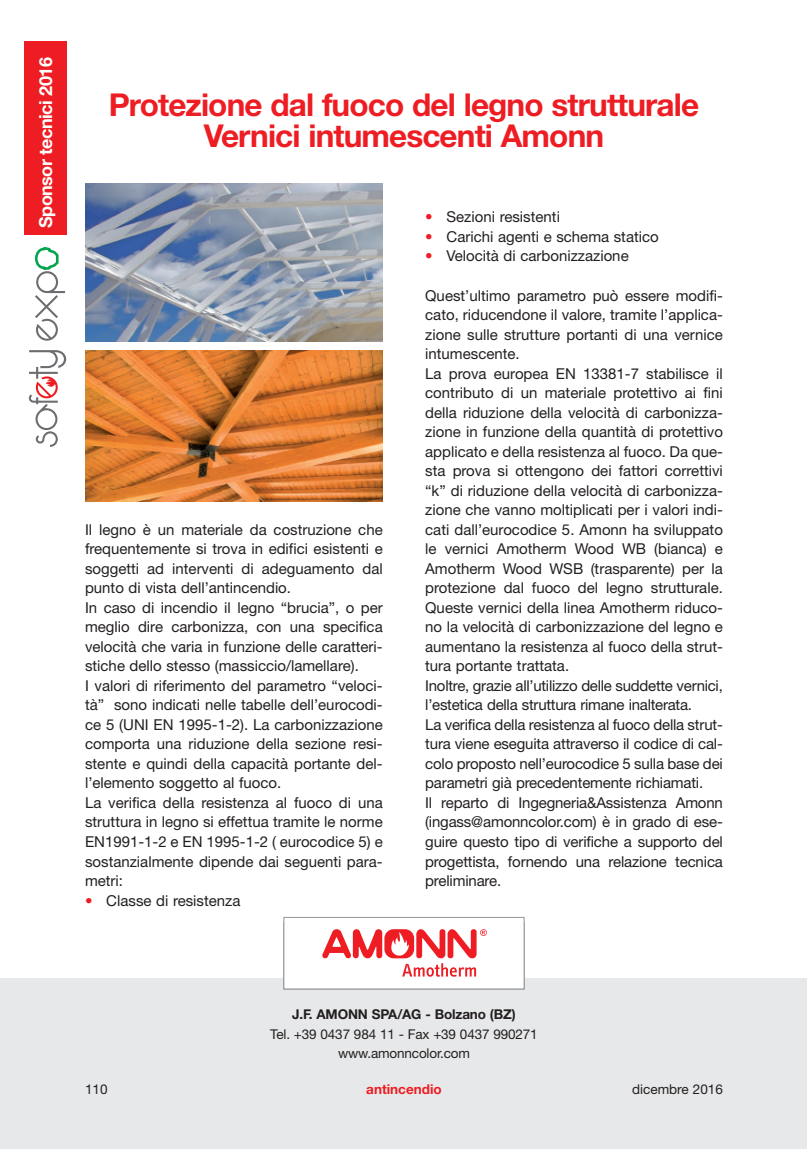
<style>
.page{position:relative;width:808px;height:1149px;background:#fff}
.page>*{position:absolute;margin:0;border:0;box-sizing:border-box;transform-origin:0 0}
.t1{font:700 31.5px/31.5px "Helvetica Neue";letter-spacing:-.03em;color:#ee1d23;text-align:center}
.t2{font:700 18px "Helvetica Neue";letter-spacing:-.03em;color:#fff}
.t3{font:15px/19.5px "Helvetica Neue";color:#231f20}
.t4{font:13.5px/19.5px "Helvetica Neue";letter-spacing:-.01em;color:#231f20;text-align:center}
.t5{font:700 13.5px "Helvetica Neue";letter-spacing:-.01em;color:#231f20}
.t6{font:700 13.5px "Helvetica Neue";color:#ee1d23}
.s1{color:#ee1d23}
</style>
<div class="page">
<div style="left:0;top:978px;width:806px;height:170px;background:#e7e8e9"></div>
<div style="left:24px;top:42px;width:43px;height:193px;background:#ee1d23"></div>
<svg style="left:35px;top:247px;width:30px;height:93px"></svg>
<svg style="left:29px;top:350px;width:37px;height:97px"></svg>
<div style="left:284px;top:917px;width:240px;height:71px;background:#fff"></div>
<div style="left:283px;top:916px;width:241px;height:73px;border:1px solid #939598"></div>
<svg style="left:322px;top:929px;width:165px;height:47px"></svg>
<img style="left:85px;top:183px;width:297px;height:159px">
<img style="left:85px;top:350px;width:297px;height:151px">
<p class="t2" style="left:35px;top:228px;width:172px;rotate:-90deg">Sponsor tecnici 2016</p>
<h1 class="t1" style="left:109px;top:88px;width:592px">Protezione dal fuoco del legno strutturale<br>Vernici intumescenti Amonn</h1>
<p class="t3" style="left:85px;top:519px;width:299px">Il legno è un materiale da costruzione che frequentemente si trova in edifici esistenti e soggetti ad interventi di adeguamento dal punto di vista dell’antincendio.<br>In caso di incendio il legno “brucia”, o per meglio dire carbonizza, con una specifica velocità che varia in funzione delle caratteri&shy;stiche dello stesso (massiccio/lamellare).<br>I valori di riferimento del parametro “veloci&shy;tà” sono indicati nelle tabelle dell’eurocodi&shy;ce 5 (UNI EN 1995-1-2). La carbonizzazione comporta una riduzione della sezione resi&shy;stente e quindi della capacità portante del&shy;l’elemento soggetto al fuoco.<br>La verifica della resistenza al fuoco di una struttura in legno si effettua tramite le norme EN1991-1-2 e EN 1995-1-2 ( eurocodice 5) e sostanzialmente dipende dai seguenti para&shy;metri:</p>
<p class="t3" style="left:85px;top:889px;width:157px"><span class="s1">•</span> Classe di resistenza</p>
<p class="t3" style="left:425px;top:207px;width:136px"><span class="s1">•</span> Sezioni resistenti</p>
<p class="t3" style="left:425px;top:226px;width:235px"><span class="s1">•</span> Carichi agenti e schema statico</p>
<p class="t3" style="left:425px;top:246px;width:205px"><span class="s1">•</span> Velocità di carbonizzazione</p>
<p class="t3" style="left:425px;top:285px;width:299px">Quest’ultimo parametro può essere modifi&shy;cato, riducendone il valore, tramite l’applica&shy;zione sulle strutture portanti di una vernice intumescente.<br>La prova europea EN 13381-7 stabilisce il contributo di un materiale protettivo ai fini della riduzione della velocità di carbonizza&shy;zione in funzione della quantità di protettivo applicato e della resistenza al fuoco. Da que&shy;sta prova si ottengono dei fattori correttivi “k” di riduzione della velocità di carbonizza&shy;zione che vanno moltiplicati per i valori indi&shy;cati dall’eurocodice 5. Amonn ha sviluppato le vernici Amotherm Wood WB (bianca) e Amotherm Wood WSB (trasparente) per la protezione dal fuoco del legno strutturale.<br>Queste vernici della linea Amotherm riduco&shy;no la velocità di carbonizzazione del legno e aumentano la resistenza al fuoco della strut&shy;tura portante trattata.<br>Inoltre, grazie all’utilizzo delle suddette vernici, l’estetica della struttura rimane inalterata.<br>La verifica della resistenza al fuoco della strut&shy;tura viene eseguita attraverso il codice di cal&shy;colo proposto nell’eurocodice 5 sulla base dei parametri già precedentemente richiamati.<br>Il reparto di Ingegneria&amp;Assistenza Amonn (ingass@amonncolor.com) è in grado di ese&shy;guire questo tipo di verifiche a supporto del progettista, fornendo una relazione tecnica preliminare.</p>
<p class="t5" style="left:292px;top:1005px;width:225px">J.F. AMONN SPA/AG - Bolzano (BZ)</p>
<p class="t4" style="left:270px;top:1023px;width:269px">Tel. +39 0437 984 11 - Fax +39 0437 990271 www.amonncolor.com</p>
<p class="t4" style="left:85px;top:1078px;width:24px">110</p>
<p class="t6" style="left:366px;top:1080px;width:77px">antincendio</p>
<p class="t4" style="left:632px;top:1078px;width:92px">dicembre 2016</p>
</div>
